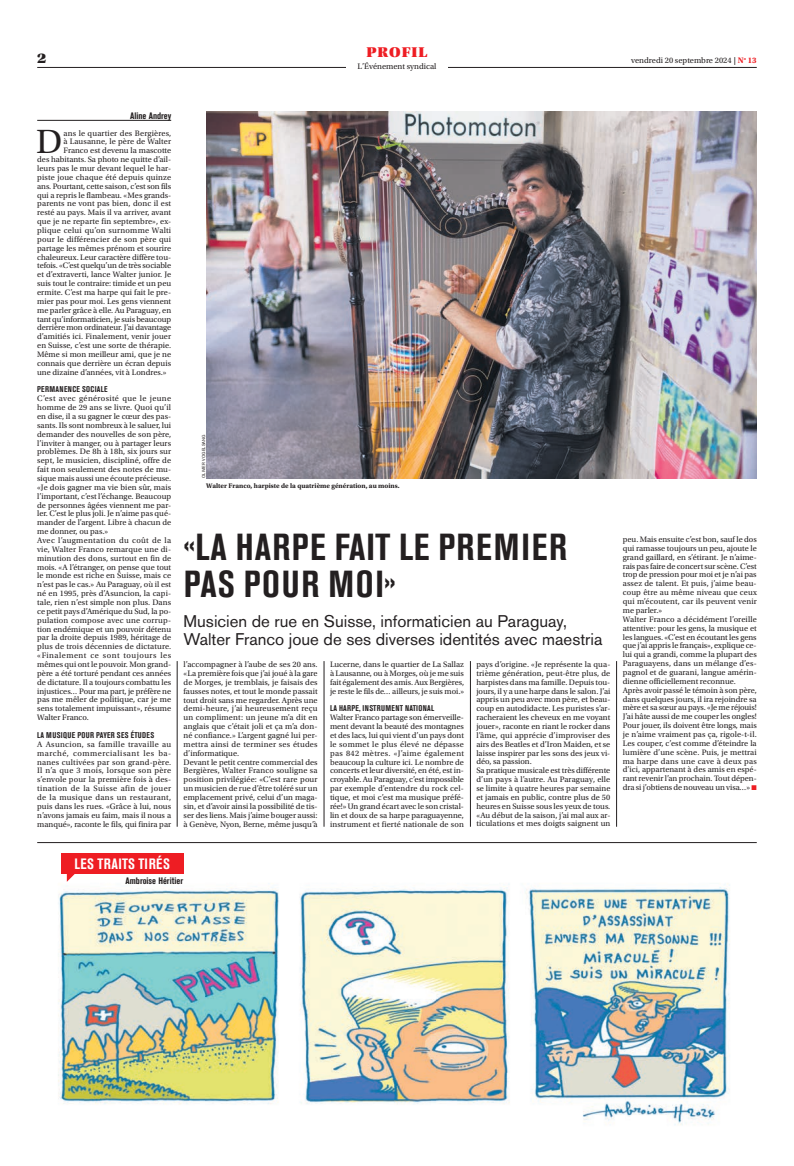
<style>
.page{position:relative;width:794px;height:1166px;background:#fff}
.page>*{position:absolute;margin:0;border:0;box-sizing:border-box;transform-origin:0 0}
.t1{font:700 condensed 37.27px/37.3px "Akzidenz Grotesk Pro";letter-spacing:.03em;color:#231f20}
.t2{font:35.44px "Utopia Std";color:#231f20}
.t3{font:16.8px/17.8px "Akzidenz Grotesk Pro";color:#231f20}
.t4{font:700 condensed 14.96px "Akzidenz Grotesk Pro";letter-spacing:.02em;color:#fff}
.t5{font:14.96px "Utopia Std Black Headline";letter-spacing:.06em;color:#ee1d23;scale:1.05 1}
.t6{font:14.96px "Utopia Std Black Headline";color:#231f20;scale:1.05 1}
.t7{font:700 condensed 9.36px "Akzidenz Grotesk Pro";color:#231f20;scale:1.05 1}
.t8{font:8.4px "Utopia Std";color:#231f20}
.t9{font:8.31px/8.8px "Utopia Std";color:#231f20}
.t10{font:700 condensed 8.31px "Akzidenz Grotesk Pro";letter-spacing:.045em;color:#231f20}
.t11{font:8.31px "Utopia Std";letter-spacing:.025em;color:#231f20}
.t12{font:8.31px "Utopia Std";letter-spacing:.02em;color:#231f20}
.t13{font:700 7px "Utopia Std";color:#231f20}
.t14{font:4.2px "Akzidenz Grotesk Pro";letter-spacing:.02em;color:#231f20}
.s1{font-weight:600}
.s2{font-weight:700;color:#ee1d23}
.s3{font-family:"European Pi Three";font-size:7.96px;color:#ee1d23}
</style>
<div class="page">
<hr style="left:37px;top:67px;width:719px;height:1px;background:#231f20">
<div style="left:346px;top:63px;width:102px;height:18px;background:#fff"></div>
<hr style="left:37px;top:120px;width:134px;height:1px;background:#231f20">
<img style="left:206px;top:112px;width:550px;height:366px">
<hr style="left:616px;top:661px;width:1px;height:166px;background:#231f20">
<hr style="left:470px;top:661px;width:1px;height:166px;background:#231f20">
<hr style="left:324px;top:661px;width:1px;height:166px;background:#231f20">
<hr style="left:177px;top:661px;width:1px;height:166px;background:#231f20">
<img style="left:58px;top:874px;width:672px;height:251px">
<div style="left:61px;top:853px;width:123px;height:21px;background:#ee1d23"></div>
<svg style="left:67px;top:874px;width:9px;height:8px"></svg>
<hr style="left:37px;top:842px;width:719px;height:1px;background:#231f20">
<h3 class="t6" style="left:37px;top:50px;width:10px">2</h3>
<h3 class="t5" style="left:366px;top:44px;width:60px">PROFIL</h3>
<p class="t8" style="left:357px;top:62px;width:81px">L’Événement syndical</p>
<p class="t8" style="left:631px;top:56px;width:127px">vendredi 20 septembre 2024 <span class="s1">|</span> <span class="s2">N</span><sup>o</sup> <span class="s2">13</span></p>
<p class="t7" style="left:130px;top:109px;width:41px">Aline Andrey</p>
<h2 class="t2" style="left:36px;top:123px;width:28px">D</h2>
<p class="t12" style="left:63px;top:128px;width:109px">ans le quartier des Bergières,</p>
<p class="t9" style="left:63px;top:137px;width:109px">à Lausanne, le père de Walter</p>
<p class="t9" style="left:63px;top:146px;width:109px">Franco est devenu la mascotte</p>
<p class="t9" style="left:37px;top:155px;width:135px">des habitants. Sa photo ne quitte d’ail-</p>
<p class="t9" style="left:37px;top:164px;width:135px">leurs pas le mur devant lequel le har-</p>
<p class="t12" style="left:37px;top:173px;width:135px">piste joue chaque été depuis quinze</p>
<p class="t9" style="left:37px;top:182px;width:135px">ans. Pourtant, cette saison, c’est son fils</p>
<p class="t9" style="left:37px;top:191px;width:135px">qui a repris le flambeau. «Mes grands-</p>
<p class="t9" style="left:37px;top:199px;width:135px">parents ne vont pas bien, donc il est</p>
<p class="t9" style="left:37px;top:208px;width:135px">resté au pays. Mais il va arriver, avant</p>
<p class="t9" style="left:37px;top:217px;width:135px">que je ne reparte fin septembre», ex-</p>
<p class="t11" style="left:37px;top:226px;width:135px">plique celui qu’on surnomme Walti</p>
<p class="t11" style="left:37px;top:235px;width:135px">pour le différencier de son père qui</p>
<p class="t9" style="left:37px;top:244px;width:135px">partage les mêmes prénom et sourire</p>
<p class="t9" style="left:37px;top:253px;width:135px">chaleureux. Leur caractère diffère tou-</p>
<p class="t9" style="left:37px;top:261px;width:135px">tefois. «C’est quelqu’un de très sociable</p>
<p class="t9" style="left:37px;top:270px;width:136px">et d’extraverti, lance Walter junior. Je</p>
<p class="t9" style="left:37px;top:279px;width:135px">suis tout le contraire: timide et un peu</p>
<p class="t9" style="left:37px;top:288px;width:135px">ermite. C’est ma harpe qui fait le pre-</p>
<p class="t9" style="left:37px;top:297px;width:135px">mier pas pour moi. Les gens viennent</p>
<p class="t9" style="left:37px;top:306px;width:135px">me parler grâce à elle. Au Paraguay, en</p>
<p class="t9" style="left:37px;top:315px;width:135px">tant qu’informaticien, je suis beaucoup</p>
<p class="t9" style="left:37px;top:323px;width:135px">derrière mon ordinateur. J’ai davantage</p>
<p class="t9" style="left:37px;top:332px;width:135px">d’amitiés ici. Finalement, venir jouer</p>
<p class="t9" style="left:37px;top:341px;width:135px">en Suisse, c’est une sorte de thérapie.</p>
<p class="t9" style="left:37px;top:350px;width:135px">Même si mon meilleur ami, que je ne</p>
<p class="t9" style="left:37px;top:359px;width:135px">connais que derrière un écran depuis</p>
<p class="t9" style="left:37px;top:368px;width:131px">une dizaine d’années, vit à Londres.»</p>
<p class="t10" style="left:37px;top:384px;width:72px">PERMANENCE SOCIALE</p>
<p class="t9" style="left:37px;top:394px;width:136px">C’est avec générosité que le jeune homme de 29 ans se livre. Quoi qu’il en dise, il a su gagner le cœur des pas&shy;sants. Ils sont nombreux à le saluer, lui demander des nouvelles de son père, l’inviter à manger, ou à partager leurs problèmes. De 8h à 18h, six jours sur sept, le musicien, discipliné, offre de fait non seulement des notes de mu&shy;sique mais aussi une écoute précieuse. «Je dois gagner ma vie bien sûr, mais l’important, c’est l’échange. Beaucoup de personnes âgées viennent me par&shy;ler. C’est le plus joli. Je n’aime pas qué&shy;mander de l’argent. Libre à chacun de me donner, ou pas.»<br>Avec l’augmentation du coût de la vie, Walter Franco remarque une di&shy;minution des dons, surtout en fin de mois. «A l’étranger, on pense que tout le monde est riche en Suisse, mais ce n’est pas le cas.» Au Paraguay, où il est né en 1995, près d’Asuncion, la capi&shy;tale, rien n’est simple non plus. Dans ce petit pays d’Amérique du Sud, la po&shy;pulation compose avec une corrup&shy;tion endémique et un pouvoir détenu par la droite depuis 1989, héritage de plus de trois décennies de dictature. «Finalement ce sont toujours les mêmes qui ont le pouvoir. Mon grand&shy;père a été torturé pendant ces années de dictature. Il a toujours combattu les injustices… Pour ma part, je préfère ne pas me mêler de politique, car je me sens totalement impuissant», résume Walter Franco.</p>
<p class="t10" style="left:37px;top:730px;width:118px">LA MUSIQUE POUR PAYER SES ÉTUDES</p>
<p class="t9" style="left:37px;top:740px;width:135px;text-align:justify">A Asuncion, sa famille travaille au marché, commercialisant les ba&shy;nanes cultivées par son grand-père.<br>Il n’a que 3 mois, lorsque son père s’envole pour la première fois à des&shy;tination de la Suisse afin de jouer de la musique dans un restaurant, puis dans les rues. «Grâce à lui, nous n’avons jamais eu faim, mais il nous a manqué», raconte le fils, qui finira par</p>
<h3 class="t4" style="left:74px;top:854px;width:97px">LES TRAITS TIRÉS</h3>
<p class="t14" style="left:201px;top:478px;width:45px;rotate:-90deg">OLIVIER VOGELSANG</p>
<p class="t13" style="left:206px;top:482px;width:195px">Walter Franco, harpiste de la quatrième génération, au moins.</p>
<h1 class="t1" style="left:184px;top:527px;width:385px">«LA HARPE FAIT LE PREMIER<br>PAS POUR MOI»</h1>
<h3 class="t3" style="left:184px;top:612px;width:420px">Musicien de rue en Suisse, informaticien au Paraguay,<br>Walter Franco joue de ses diverses identités avec maestria</h3>
<p class="t9" style="left:184px;top:660px;width:135px">l’accompagner à l’aube de ses 20 ans. «La première fois que j’ai joué à la gare de Morges, je tremblais, je faisais des fausses notes, et tout le monde passait tout droit sans me regarder. Après une demi-heure, j’ai heureusement reçu un compliment: un jeune m’a dit en anglais que c’était joli et ça m’a don&shy;né confiance.» L’argent gagné lui per&shy;mettra ainsi de terminer ses études d’informatique.<br>Devant le petit centre commercial des Bergières, Walter Franco souligne sa position privilégiée: «C’est rare pour un musicien de rue d’être toléré sur un emplacement privé, celui d’un maga&shy;sin, et d’avoir ainsi la possibilité de tis&shy;ser des liens. Mais j’aime bouger aussi: à Genève, Nyon, Berne, même jusqu’à</p>
<p class="t9" style="left:330px;top:660px;width:136px;text-align:justify">Lucerne, dans le quartier de La Sallaz à Lausanne, ou à Morges, où je me suis fait également des amis. Aux Bergières, je reste le fils de… ailleurs, je suis moi.»</p>
<p class="t10" style="left:330px;top:703px;width:106px">LA HARPE, INSTRUMENT NATIONAL</p>
<p class="t9" style="left:330px;top:713px;width:135px;text-align:justify">Walter Franco partage son émerveille&shy;ment devant la beauté des montagnes et des lacs, lui qui vient d’un pays dont le sommet le plus élevé ne dépasse pas 842 mètres. «J’aime également beaucoup la culture ici. Le nombre de concerts et leur diversité, en été, est in&shy;croyable. Au Paraguay, c’est impossible par exemple d’entendre du rock cel&shy;tique, et moi c’est ma musique préfé&shy;rée!» Un grand écart avec le son cristal&shy;lin et doux de sa harpe paraguayenne, instrument et fierté nationale de son</p>
<p class="t9" style="left:476px;top:660px;width:135px">pays d’origine. «Je représente la qua&shy;trième génération, peut-être plus, de harpistes dans ma famille. Depuis tou&shy;jours, il y a une harpe dans le salon. J’ai appris un peu avec mon père, et beau&shy;coup en autodidacte. Les puristes s’ar&shy;racheraient les cheveux en me voyant jouer», raconte en riant le rocker dans l’âme, qui apprécie d’improviser des airs des Beatles et d’Iron Maiden, et se laisse inspirer par les sons des jeux vi&shy;déo, sa passion.<br>Sa pratique musicale est très différente d’un pays à l’autre. Au Paraguay, elle se limite à quatre heures par semaine et jamais en public, contre plus de 50 heures en Suisse sous les yeux de tous. «Au début de la saison, j’ai mal aux ar&shy;ticulations et mes doigts saignent un</p>
<p class="t7" style="left:125px;top:875px;width:56px">Ambroise Héritier</p>
<p class="t9" style="left:623px;top:535px;width:136px">peu. Mais ensuite c’est bon, sauf le dos qui ramasse toujours un peu, ajoute le grand gaillard, en s’étirant. Je n’aime&shy;rais pas faire de concert sur scène. C’est trop de pression pour moi et je n’ai pas assez de talent. Et puis, j’aime beau&shy;coup être au même niveau que ceux qui m’écoutent, car ils peuvent venir me parler.»<br>Walter Franco a décidément l’oreille attentive: pour les gens, la musique et les langues. «C’est en écoutant les gens que j’ai appris le français», explique ce&shy;lui qui a grandi, comme la plupart des Paraguayens, dans un mélange d’es&shy;pagnol et de guarani, langue amérin&shy;dienne officiellement reconnue.<br>Après avoir passé le témoin à son père, dans quelques jours, il ira rejoindre sa mère et sa sœur au pays. «Je me réjouis!<br>J’ai hâte aussi de me couper les ongles!<br>Pour jouer, ils doivent être longs, mais je n’aime vraiment pas ça, rigole-t-il.<br>Les couper, c’est comme d’éteindre la lumière d’une scène. Puis, je mettrai ma harpe dans une cave à deux pas d’ici, appartenant à des amis en espé&shy;rant revenir l’an prochain. Tout dépen&shy;dra si j’obtiens de nouveau un visa…» <span class="s3">K</span></p>
</div>
